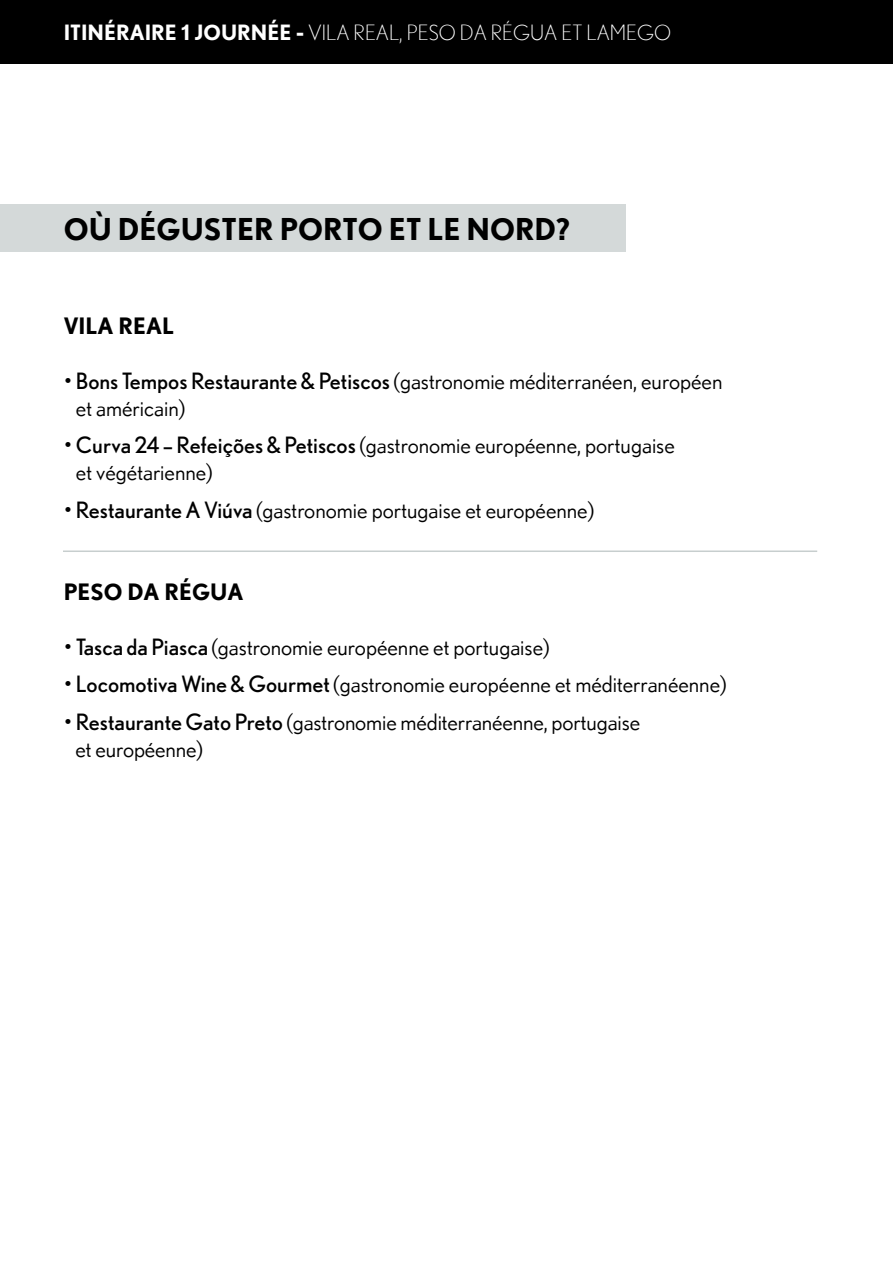
<style>
.page{position:relative;width:893px;height:1263px;background:#fff}
.page>*{position:absolute;margin:0;border:0;box-sizing:border-box;transform-origin:0 0}
.t1{font:700 30px "Nobel";color:#000}
.t2{font:22.5px/27px "Nobel";color:#000}
.t3{font:700 22.5px "Nobel";color:#000}
.t4{font:300 21px "Nobel";color:#fff}
.s1{font-weight:700}
.s2{font-style:inherit}
</style>
<div class="page">
<div style="left:0;top:0;width:893px;height:64px;background:#000"></div>
<div style="left:0;top:204px;width:626px;height:47px;background:#d4d9d9"></div>
<hr style="left:63px;top:550px;width:754px;height:2px;background:#c7cece">
<p class="t4" style="left:64px;top:21px;width:609px"><span class="s1">ITINÉRAIRE 1 JOURNÉE -</span> VILA REAL, PESO DA RÉGUA ET LAMEGO</p>
<h1 class="t1" style="left:64px;top:211px;width:508px">OÙ DÉGUSTER PORTO ET LE NORD?</h1>
<p class="t3" style="left:64px;top:313px;width:112px">VILA REAL</p>
<p class="t2" style="left:76px;top:367px;width:648px;text-indent:-12px"><span class="s2">• Bons Tempos Restaurante &amp; Petiscos</span> (gastronomie méditerranéen, européen et américain)</p>
<p class="t2" style="left:76px;top:431px;width:600px;text-indent:-12px"><span class="s2">• Curva 24 – Refeições &amp; Petiscos</span> (gastronomie européenne, portugaise et végétarienne)</p>
<p class="t2" style="left:64px;top:496px;width:532px"><span class="s2">• Restaurante A Viúva</span> (gastronomie portugaise et européenne)</p>
<p class="t3" style="left:64px;top:579px;width:181px">PESO DA RÉGUA</p>
<p class="t2" style="left:64px;top:633px;width:487px"><span class="s2">• Tasca da Piasca</span> (gastronomie européenne et portugaise)</p>
<p class="t2" style="left:64px;top:670px;width:664px"><span class="s2">• Locomotiva Wine &amp; Gourmet</span> (gastronomie européenne et méditerranéenne)</p>
<p class="t2" style="left:76px;top:708px;width:566px;text-indent:-12px"><span class="s2">• Restaurante Gato Preto</span> (gastronomie méditerranéenne, portugaise et européenne)</p>
</div>
